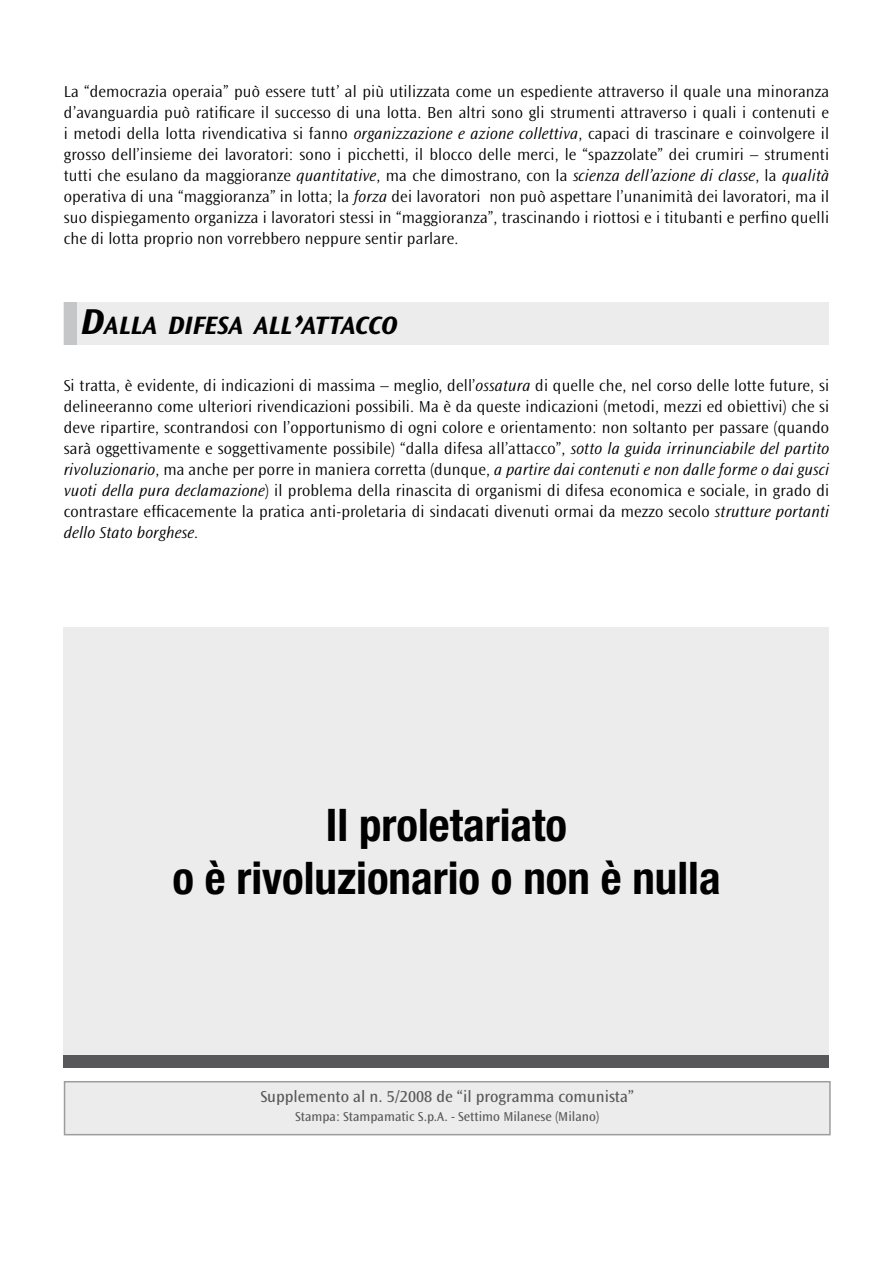
<style>
.page{position:relative;width:893px;height:1263px;background:#fff}
.page>*{position:absolute;margin:0;border:0;box-sizing:border-box;transform-origin:0 0}
.t1{font:700 condensed 45px/52.5px "Helvetica Neue";color:#000;text-align:center}
.t2{font:italic 700 26.25px "Ocean Sans";color:#000}
.t3{font:300 16.5px/21px "Ocean Sans";letter-spacing:.01em;color:#000;text-align:justify}
.t4{font:16.5px "Ocean Sans";color:#58585a}
.t5{font:13.5px "Ocean Sans";color:#58585a}
.s1{font-style:italic}
.s2{font-size:37.5px}
</style>
<div class="page">
<div style="left:64px;top:302px;width:765px;height:42px;background:#ececed"></div>
<div style="left:64px;top:302px;width:13px;height:42px;background:#c5c6c8"></div>
<div style="left:64px;top:628px;width:765px;height:438px;background:#ececed"></div>
<div style="left:64px;top:1055px;width:765px;height:13px;background:#58585a"></div>
<div style="left:65px;top:1082px;width:765px;height:53px;background:#ececed"></div>
<div style="left:64px;top:1081px;width:767px;height:54px;border:2px solid #9c9d9f"></div>
<p class="t3" style="left:64px;top:82px;width:767px">La “democrazia operaia” può essere tutt’ al più utilizzata come un espediente attraverso il quale una minoranza d’avanguardia può ratificare il successo di una lotta. Ben altri sono gli strumenti attraverso i quali i contenuti e i metodi della lotta rivendicativa si fanno <span class="s1">organizzazione e azione collettiva</span>, capaci di trascinare e coinvolgere il grosso dell’insieme dei lavoratori: sono i picchetti, il blocco delle merci, le “spazzolate” dei crumiri – strumenti tutti che esulano da maggioranze <span class="s1">quantitative</span>, ma che dimostrano, con la <span class="s1">scienza dell’azione di classe</span>, la <span class="s1">qualità </span>operativa di una “maggioranza” in lotta; la <span class="s1">forza</span> dei lavoratori non può aspettare l’unanimità dei lavoratori, ma il suo dispiegamento organizza i lavoratori stessi in “maggioranza”, trascinando i riottosi e i titubanti e perfino quelli che di lotta proprio non vorrebbero neppure sentir parlare.</p>
<h2 class="t2" style="left:81px;top:311px;width:318px"><span class="s2">D</span>ALLA DIFESA ALL<span class="s2">’</span>ATTACCO</h2>
<p class="t3" style="left:64px;top:376px;width:767px">Si tratta, è evidente, di indicazioni di massima – meglio, dell’<span class="s1">ossatura</span> di quelle che, nel corso delle lotte future, si delineeranno come ulteriori rivendicazioni possibili. Ma è da queste indicazioni (metodi, mezzi ed obiettivi) che si deve ripartire, scontrandosi con l’opportunismo di ogni colore e orientamento: non soltanto per passare (quando sarà oggettivamente e soggettivamente possibile) “dalla difesa all’attacco”, <span class="s1">sotto la guida irrinunciabile del partito rivoluzionario</span>, ma anche per porre in maniera corretta (dunque, <span class="s1">a partire dai contenuti e non dalle forme o dai gusci vuoti della pura declamazione</span>) il problema della rinascita di organismi di difesa economica e sociale, in grado di contrastare efficacemente la pratica anti-proletaria di sindacati divenuti ormai da mezzo secolo <span class="s1">strutture portanti dello Stato borghese</span>.</p>
<h1 class="t1" style="left:172px;top:798px;width:550px">Il proletariato<br>o è rivoluzionario o non è nulla</h1>
<p class="t4" style="left:260px;top:1087px;width:375px">Supplemento al n. 5/2008 de “il programma comunista”</p>
<p class="t5" style="left:295px;top:1109px;width:306px">Stampa: Stampamatic S.p.A. - Settimo Milanese (Milano)</p>
</div>
